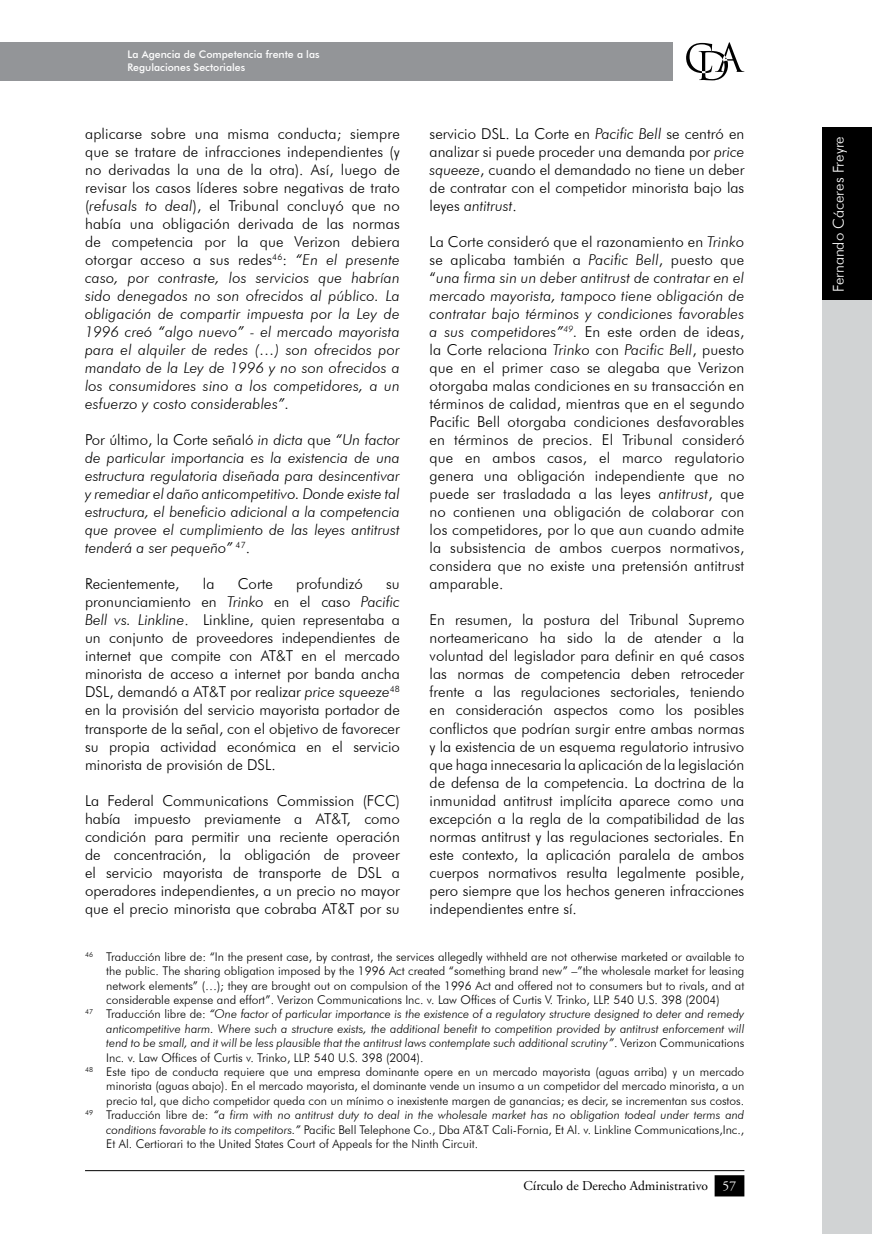
<style>
.page{position:relative;width:872px;height:1234px;background:#fff}
.page>*{position:absolute;margin:0;border:0;box-sizing:border-box;transform-origin:0 0}
.t1{font:300 15px/18px "Futura BT";color:#000;text-align:justify}
.t2{font:italic 300 15px/18px "Futura BT";letter-spacing:.005em;color:#000;text-align:justify}
.t3{font:300 15px "Futura BT";color:#fff}
.t4{font:13.5px "Adobe Garamond Pro";color:#000}
.t5{font:300 12px "Futura BT";color:#000}
.t6{font:italic 300 12px "Futura BT";color:#000}
.t7{font:500 10.5px/12.6px "Futura BT";color:#fff}
.s1{font-style:italic}
.s2{font-style:normal}
.s3{color:#fff}
</style>
<div class="page">
<div style="left:822px;top:285px;width:50px;height:948px;background:#d1d3d4"></div>
<div style="left:822px;top:128px;width:50px;height:172px;background:#000"></div>
<div style="left:0;top:43px;width:673px;height:38px;background:#939598"></div>
<svg style="left:686px;top:42px;width:58px;height:38px"></svg>
<hr style="left:85px;top:1169px;width:659px;height:1px;background:#000">
<div style="left:715px;top:1175px;width:28px;height:20px;background:#000"></div>
<div style="left:714px;top:1174px;width:30px;height:22px;border:2px solid #000"></div>
<p class="t7" style="left:128px;top:48px;width:193px">La Agencia de Competencia frente a las<br>Regulaciones Sectoriales</p>
<p class="t1" style="left:429px;top:125px;width:316px">servicio DS L. La Corte en <span class="s1">Pacific Bell</span> se centró en analizar si puede proceder una demanda por <span class="s1">price squeeze</span>, cuando el demandado no tiene un deber de contratar con el competidor minorista bajo las leyes <span class="s1">antitrust</span>.</p>
<p class="t1" style="left:429px;top:233px;width:316px">La Corte consideró que el razonamiento en <span class="s1">Trinko </span>se aplicaba también a <span class="s1">Pacific Bell</span>, puesto que “<span class="s1">una firma sin un deber antitrust de contratar en el mercado mayorista, tampoco tiene obligación de contratar bajo términos y condiciones favorables a sus competidores”</span><sup>49</sup><span class="s1">.</span> E n este orden de ideas, la Corte relaciona <span class="s1">Trinko</span> con <span class="s1">Pacific Bell</span>, puesto que en el primer caso se alegaba que Verizon otorgaba malas condiciones en su transacción en términos de calidad, mientras que en el segundo Pacific Bell otorgaba condiciones desfavorables en términos de precios. E l Tribunal consideró que en ambos casos, el marco regulatorio genera una obligación independiente que no puede ser trasladada a las leyes <span class="s1">antitrust</span>, que no contienen una obligación de colaborar con los competidores, por lo que aun cuando admite la subsistencia de ambos cuerpos normativos, considera que no existe una pretensión antitrust amparable.</p>
<p class="t1" style="left:429px;top:611px;width:316px">En resumen, la postura del Tribunal Supremo norteamericano ha sido la de atender a la voluntad del legislador para definir en qué casos las normas de competencia deben retroceder frente a las regulaciones sectoriales, teniendo en consideración aspectos como los posibles conflictos que podrían surgir entre ambas normas y la existencia de un esquema regulatorio intrusivo que haga innecesaria la aplicación de la legislación de defensa de la competencia. La doctrina de la inmunidad antitrust implícita aparece como una excepción a la regla de la compatibilidad de las normas antitrust y las regulaciones sectoriales. E n este contexto, la aplicación paralela de ambos cuerpos normativos resulta legalmente posible, pero siempre que los hechos generen infracciones independientes entre sí.</p>
<p class="t5" style="left:85px;top:949px;width:661px"><sup>46</sup> Traducción libre de: “I n the present case, by contrast, the services allegedly withheld are not otherwise marketed or available to</p>
<p class="t5" style="left:106px;top:963px;width:639px">the public. The sharing obligation imposed by the 1996 Act created “something brand new” –”the wholesale market for leasing</p>
<p class="t5" style="left:106px;top:977px;width:639px">network elements” (…); they are brought out on compulsion of the 1996 Act and offered not to consumers but to rivals, and at</p>
<p class="t5" style="left:106px;top:992px;width:615px">considerable expense and effort”. Verizon Communications I nc. v. Law Offices of Curtis V. Trinko, LLP. 540 U.S. 398 (2004)</p>
<p class="t6" style="left:85px;top:1006px;width:661px"><sup>47</sup> <span class="s2">Traducción libre de:</span> “One factor of particular importance is the existence of a regulatory structure designed to deter and remedy</p>
<p class="t6" style="left:106px;top:1021px;width:639px">anticompetitive harm. Where such a structure exists, the additional benefit to competition provided by antitrust enforcement will</p>
<p class="t6" style="left:106px;top:1035px;width:639px">tend to be small, and it will be less plausible that the antitrust laws contemplate such additional scrutiny”<span class="s2">. Verizon Communications</span></p>
<p class="t5" style="left:106px;top:1049px;width:319px">I nc. v. Law Offices of Curtis v. Trinko, LLP. 540 U.S. 398 (2004).</p>
<p class="t5" style="left:85px;top:1064px;width:661px"><sup>48</sup> Este tipo de conducta requiere que una empresa dominante opere en un mercado mayorista (aguas arriba) y un mercado</p>
<p class="t5" style="left:106px;top:1078px;width:639px">minorista (aguas abajo). En el mercado mayorista, el dominante vende un insumo a un competidor del mercado minorista, a un</p>
<p class="t5" style="left:106px;top:1093px;width:639px">precio tal, que dicho competidor queda con un mínimo o inexistente margen de ganancias; es decir, se incrementan sus costos.</p>
<p class="t6" style="left:85px;top:1107px;width:661px"><sup>49</sup> <span class="s2">Traducción libre de:</span> “a firm with no antitrust duty to deal in the wholesale market has no obligation todeal under terms and</p>
<p class="t5" style="left:106px;top:1121px;width:639px"><span class="s1">conditions favorable to its competitors.”</span> Pacific Bell Telephone Co., Dba AT&amp;T Cali-Fornia, Et Al. v. Linkline Communications,I nc.,</p>
<p class="t5" style="left:106px;top:1136px;width:373px">Et Al. Certiorari to the United States Court of Appeals for the Ninth Circuit.</p>
<p class="t2" style="left:85px;top:125px;width:316px"><span class="s2">aplicarse sobre una misma conducta; siempre que se tratare de infracciones independientes (y no derivadas la una de la otra). Así, luego de revisar los casos líderes sobre negativas de trato (</span>refusals to deal<span class="s2">), el Tribunal concluyó que no había una obligación derivada de las normas de competencia por la que Verizon debiera otorgar acceso a sus redes</span><sup>46</sup><span class="s2">:</span> “En el presente caso, por contraste, los servicios que habrían sido denegados no son ofrecidos al público. La obligación de compartir impuesta por la Ley de 1996 creó “algo nuevo” - el mercado mayorista para el alquiler de redes (…) son ofrecidos por mandato de la Ley de 1996 y no son ofrecidos a los consumidores sino a los competidores, a un esfuerzo y costo considerables”.</p>
<p class="t2" style="left:85px;top:431px;width:316px"><span class="s2">Por último, la Corte señaló</span> in dicta <span class="s2">que</span> “Un factor de particular importancia es la existencia de una estructura regulatoria diseñada para desincentivar y remediar el daño anticompetitivo. Donde existe tal estructura, el beneficio adicional a la competencia que provee el cumplimiento de las leyes antitrust tenderá a ser pequeño” <sup>47</sup><span class="s2">.</span></p>
<p class="t1" style="left:85px;top:575px;width:96px">Recientemente,</p>
<p class="t1" style="left:203px;top:575px;width:13px">la</p>
<p class="t1" style="left:238px;top:575px;width:36px">Corte</p>
<p class="t1" style="left:296px;top:575px;width:68px">profundizó</p>
<p class="t1" style="left:85px;top:575px;width:316px;text-indent:301px">su pronunciamiento en <span class="s1">Trinko</span> en el caso <span class="s1">Pacific Bell vs. Linkline</span>. Linkline, quien representaba a un conjunto de proveedores independientes de internet que compite con AT&amp;T en el mercado minorista de acceso a internet por banda ancha DS L, demandó a AT&amp;T por realizar <span class="s1">price squeeze</span><sup>48 </sup>en la provisión del servicio mayorista portador de transporte de la señal, con el objetivo de favorecer su propia actividad económica en el servicio minorista de provisión de DSL.</p>
<p class="t1" style="left:85px;top:791px;width:316px">La Federal Communications Commission (FCC) había impuesto previamente a AT&amp;T, como condición para permitir una reciente operación de concentración, la obligación de proveer el servicio mayorista de transporte de DS L a operadores independientes, a un precio no mayor que el precio minorista que cobraba AT&amp;T por su</p>
<p class="t4" style="left:523px;top:1176px;width:214px">Círculo de Derecho Administrativo <span class="s3">57</span></p>
<p class="t3" style="left:829px;top:292px;width:158px;rotate:-90deg">Fernando Cáceres Freyre</p>
</div>
